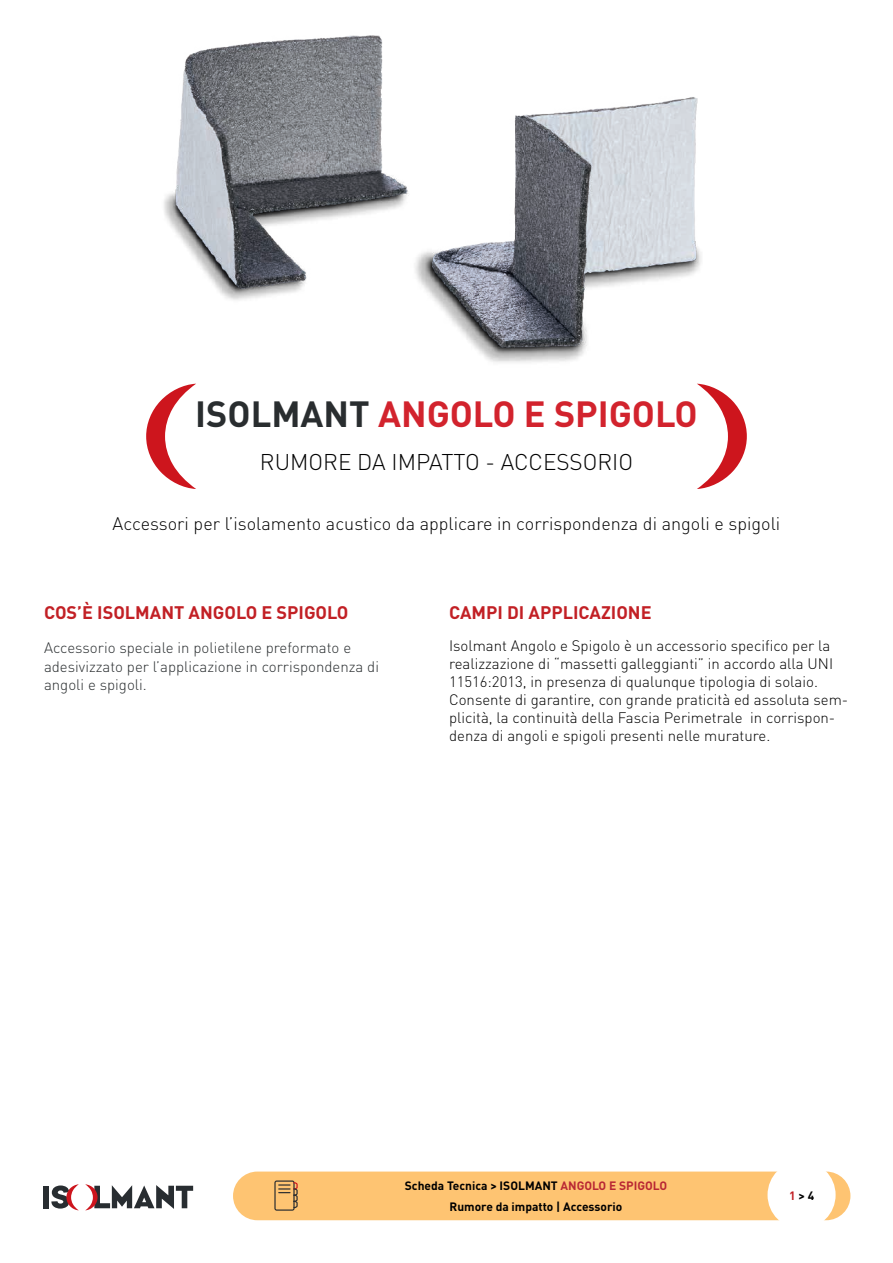
<style>
.page{position:relative;width:893px;height:1263px;background:#fff}
.page>*{position:absolute;margin:0;border:0;box-sizing:border-box;transform-origin:0 0}
.t1{font:700 36px "DIN Pro";color:#d2232d}
.t2{font:300 22.5px "DIN Pro";color:#000001}
.t3{font:300 18px "DIN Pro";color:#000001}
.t4{font:700 18px "DIN Pro";color:#c22025}
.t5{font:300 15px/18px "DIN Pro";color:#000001}
.t6{font:300 15px/18px "DIN Pro";color:#292d2f}
.t7{font:700 12px "DIN Pro";color:#000001}
.s1{color:#292d2f}
.s2{color:#b92834}
.s3{color:#c22025}
</style>
<div class="page">
<div style="left:233px;top:1171px;width:617px;height:49px;background:#fec472;border-radius:24px"></div>
<div style="left:43px;top:1186px;width:6px;height:22px;background:#282d31"></div>
<svg style="left:85px;top:1184px;width:108px;height:26px"></svg>
<svg style="left:51px;top:1184px;width:28px;height:26px"></svg>
<svg style="left:274px;top:1180px;width:24px;height:31px"></svg>
<div style="left:767px;top:1161px;width:69px;height:68px;background:#fff;border-radius:50%"></div>
<svg style="left:146px;top:384px;width:50px;height:105px"></svg>
<svg style="left:697px;top:384px;width:50px;height:105px"></svg>
<img style="left:164px;top:35px;width:537px;height:328px">
<h1 class="t1" style="left:195px;top:384px;width:504px"><span class="s1">ISOLMANT</span> ANGOLO E SPIGOLO</h1>
<h2 class="t2" style="left:260px;top:444px;width:375px">RUMORE DA IMPATTO - ACCESSORIO</h2>
<p class="t3" style="left:113px;top:509px;width:669px">Accessori per l’isolamento acustico da applicare in corrispondenza di angoli e spigoli</p>
<p class="t4" style="left:44px;top:598px;width:306px">COS’È ISOLMANT ANGOLO E SPIGOLO</p>
<p class="t6" style="left:44px;top:638px;width:337px">Accessorio speciale in polietilene preformato e adesivizzato per l’applicazione in corrispondenza di angoli e spigoli.</p>
<p class="t4" style="left:449px;top:598px;width:204px">CAMPI DI APPLICAZIONE</p>
<p class="t5" style="left:449px;top:636px;width:401px">Isolmant Angolo e Spigolo è un accessorio specifico per la realizzazione di “massetti galleggianti” in accordo alla UNI 11516:2013, in presenza di qualunque tipologia di solaio.<br>Consente di garantire, con grande praticità ed assoluta sem&shy;plicità, la continuità della Fascia Perimetrale in corrispon&shy;denza di angoli e spigoli presenti nelle murature.</p>
<p class="t7" style="left:405px;top:1176px;width:264px">Scheda Tecnica &gt; ISOLMANT <span class="s2">ANGOLO E SPIGOLO</span></p>
<p class="t7" style="left:449px;top:1196px;width:174px">Rumore da impatto | Accessorio</p>
<p class="t7" style="left:789px;top:1186px;width:27px"><span class="s3">1</span> &gt; 4</p>
</div>
